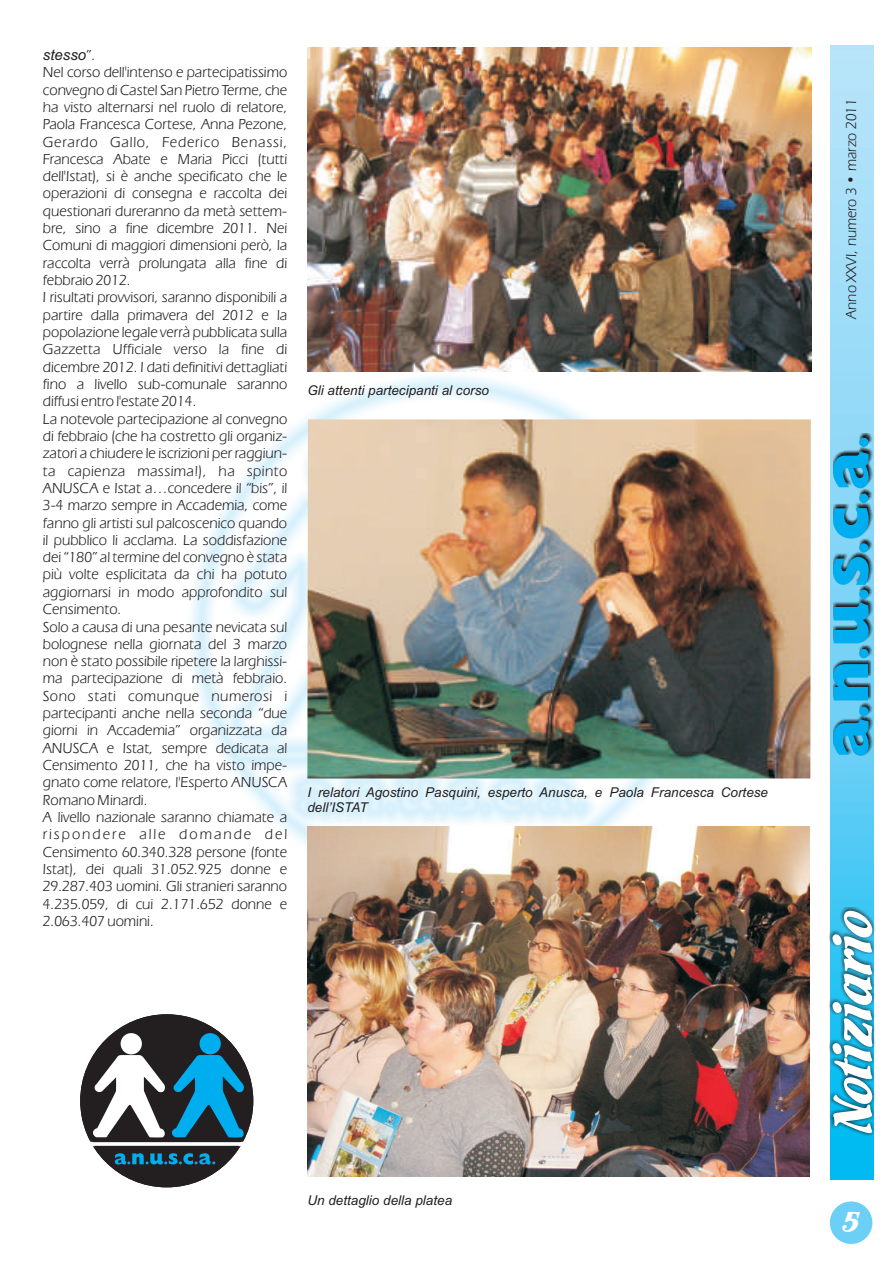
<style>
.page{position:relative;width:893px;height:1263px;background:#fff}
.page>*{position:absolute;margin:0;border:0;box-sizing:border-box;transform-origin:0 0}
.t1{font:57.6px "Flamenco D";color:#fff}
.t2{font:30px "Flamenco D";color:#fff}
.t3{font:15px/17.2px "Eras IT Cby BT";color:#231f20}
.t4{font:italic 15px "Arial";color:#231f20}
.t5{font:italic 13.5px/15.1px "Arial";color:#231f20}
.s1{font-family:"Eras IT Cby BT";font-style:normal}
</style>
<div class="page">
<svg style="left:830px;top:45px;width:43px;height:1135px;background:#83d6f6"></svg>
<div style="left:830px;top:1201px;width:42px;height:43px;background:#6bcff6;border-radius:50%"></div>
<img style="left:829px;top:908px;width:46px;height:228px">
<img style="left:833px;top:434px;width:39px;height:322px">
<div style="left:859px;top:707px;width:9px;height:9px;background:#00aeef;border-radius:50%"></div>
<svg style="left:833px;top:664px;width:35px;height:36px"></svg>
<div style="left:859px;top:649px;width:9px;height:9px;background:#00aeef;border-radius:50%"></div>
<svg style="left:834px;top:602px;width:35px;height:41px"></svg>
<div style="left:859px;top:590px;width:9px;height:9px;background:#00aeef;border-radius:50%"></div>
<svg style="left:833px;top:557px;width:36px;height:28px"></svg>
<div style="left:859px;top:543px;width:9px;height:10px;background:#00aeef;border-radius:50%"></div>
<svg style="left:833px;top:508px;width:36px;height:30px"></svg>
<div style="left:859px;top:494px;width:9px;height:9px;background:#00aeef;border-radius:50%"></div>
<div style="left:859px;top:438px;width:9px;height:9px;background:#00aeef;border-radius:50%"></div>
<svg style="left:833px;top:719px;width:36px;height:37px"></svg>
<svg style="left:833px;top:451px;width:36px;height:37px"></svg>
<img style="left:307px;top:419px;width:503px;height:359px">
<img style="left:307px;top:47px;width:504px;height:325px">
<img style="left:307px;top:827px;width:502px;height:350px">
<div style="left:80px;top:1014px;width:173px;height:173px;background:#231f20;border:1px solid #231f20;border-radius:86px"></div>
<div style="left:200px;top:1033px;width:21px;height:21px;background:#00aeef;border-radius:50%"></div>
<div style="left:121px;top:1033px;width:21px;height:21px;background:#fff;border-radius:50%"></div>
<svg style="left:90px;top:1055px;width:154px;height:91px"></svg>
<svg style="left:115px;top:1153px;width:100px;height:11px"></svg>
<p class="t4" style="left:43px;top:49px;width:54px">stesso<span class="s1">”.</span></p>
<p class="t3" style="left:43px;top:65px;width:246px">Nel corso dell'intenso e partecipatissimo convegno di Castel San Pietro Terme, che ha visto alternarsi nel ruolo di relatore, Paola Francesca Cortese, Anna Pezone, Gerardo Gallo, Federico Benassi, Francesca Abate e Maria Picci (tutti dell'Istat), si è anche specificato che le operazioni di consegna e raccolta dei questionari dureranno da metà settem&shy;bre, sino a fine dicembre 2011. Nei Comuni di maggiori dimensioni però, la raccolta verrà prolungata alla fine di febbraio 2012.<br>I risultati provvisori, saranno disponibili a partire dalla primavera del 2012 e la popolazione legale verrà pubblicata sulla Gazzetta Ufficiale verso la fine di dicembre 2012. I dati definitivi dettagliati fino a livello sub-comunale saranno diffusi entro l'estate 2014.<br>La notevole partecipazione al convegno di febbraio (che ha costretto gli organiz&shy;zatori a chiudere le iscrizioni per raggiun&shy;ta capienza massima!), ha spinto ANUSCA e Istat a…concedere il “bis”, il 3-4 marzo sempre in Accademia, come fanno gli artisti sul palcoscenico quando il pubblico li acclama. La soddisfazione dei “180” al termine del convegno è stata più volte esplicitata da chi ha potuto aggiornarsi in modo approfondito sul Censimento.<br>Solo a causa di una pesante nevicata sul bolognese nella giornata del 3 marzo non è stato possibile ripetere la larghissi&shy;ma partecipazione di metà febbraio.<br>Sono stati comunque numerosi i partecipanti anche nella seconda “due giorni in Accademia” organizzata da ANUSCA e Istat, sempre dedicata al Censimento 2011, che ha visto impe&shy;gnato come relatore, l'Esperto ANUSCA Romano Minardi.<br>A livello nazionale saranno chiamate a rispondere alle domande del Censimento 60.340.328 persone (fonte Istat), dei quali 31.052.925 donne e 29.287.403 uomini. Gli stranieri saranno 4.235.059, di cui 2.171.652 donne e 2.063.407 uomini.</p>
<p class="t5" style="left:307px;top:384px;width:183px">Gli attenti partecipanti al corso</p>
<p class="t5" style="left:307px;top:786px;width:462px">I relatori Agostino Pasquini, esperto Anusca, e Paola Francesca Cortese dell’ISTAT</p>
<p class="t5" style="left:307px;top:1194px;width:146px">Un dettaglio della platea</p>
<p class="t3" style="left:843px;top:319px;width:222px;rotate:-90deg">Anno XXVI, numero 3 • marzo 2011</p>
<h1 class="t1" style="left:825px;top:1131px;width:225px;rotate:-90deg">Notiziario</h1>
<h2 class="t2" style="left:843px;top:1207px;width:18px">5</h2>
</div>
